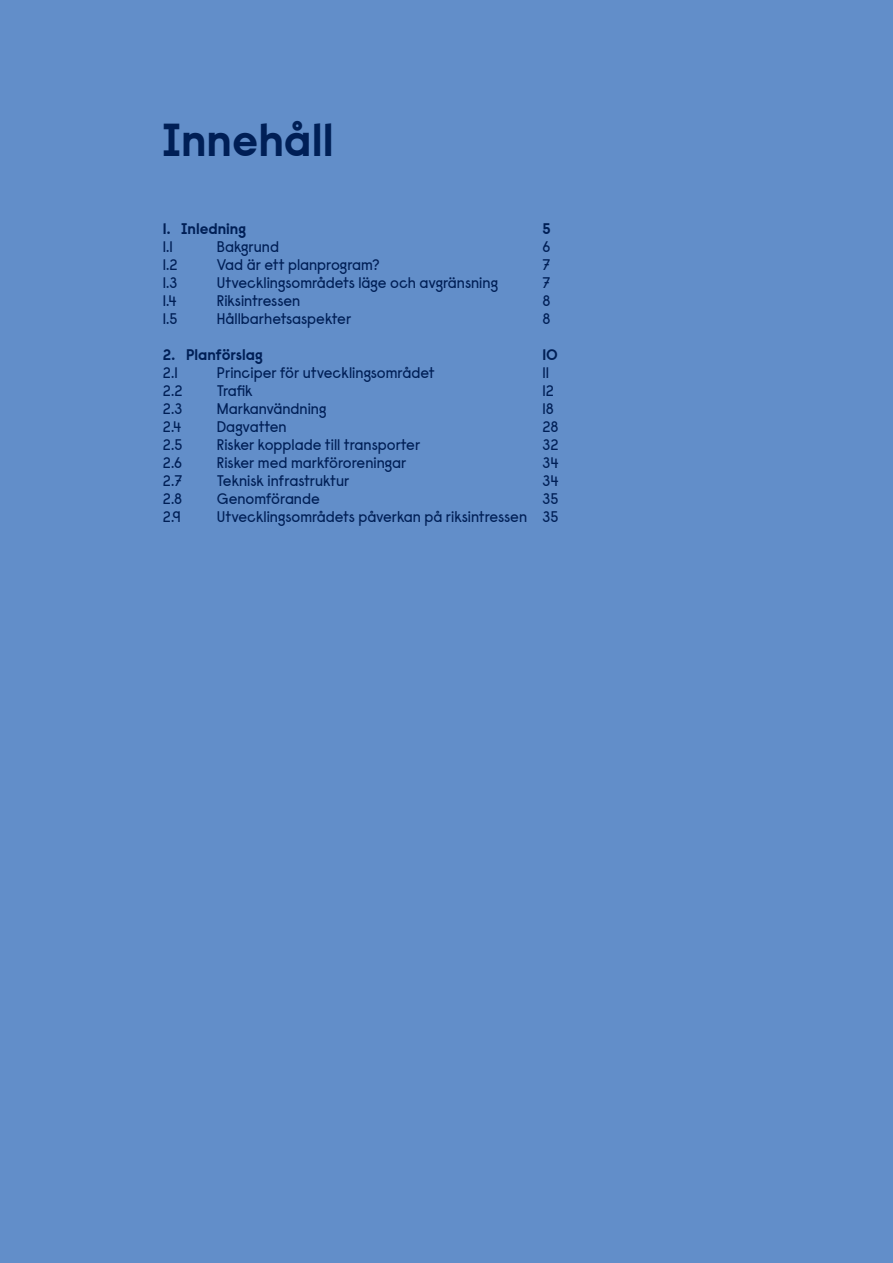
<style>
.page{position:relative;width:893px;height:1263px;background:#628ec9}
.page>*{position:absolute;margin:0;border:0;box-sizing:border-box;transform-origin:0 0}
.t1{font:700 45px "Raisonne Pro";color:#001f56}
.t2{font:15px/18px "Raisonne Pro";color:#001f56;text-align:justify}
.t3{font:700 15px "Raisonne Pro";color:#001f56}
</style>
<div class="page">
<h1 class="t1" style="left:162px;top:110px;width:173px">Innehåll</h1>
<p class="t3" style="left:163px;top:219px;width:85px">1. Inledning</p>
<p class="t2" style="left:163px;top:238px;width:11px">1.1</p>
<p class="t2" style="left:217px;top:238px;width:64px">Bakgrund</p>
<p class="t2" style="left:163px;top:256px;width:16px">1.2</p>
<p class="t2" style="left:217px;top:256px;width:164px">Vad är ett planprogram?</p>
<p class="t2" style="left:163px;top:274px;width:16px">1.3</p>
<p class="t2" style="left:217px;top:274px;width:283px">Utvecklingsområdets läge och avgränsning</p>
<p class="t2" style="left:163px;top:292px;width:15px">1.4</p>
<p class="t2" style="left:217px;top:292px;width:85px">Riksintressen</p>
<p class="t2" style="left:163px;top:310px;width:16px">1.5</p>
<p class="t2" style="left:217px;top:310px;width:136px">Hållbarhetsaspekter</p>
<p class="t3" style="left:163px;top:345px;width:102px">2. Planförslag</p>
<p class="t2" style="left:163px;top:364px;width:16px">2.1</p>
<p class="t2" style="left:217px;top:364px;width:219px">Principer för utvecklingsområdet</p>
<p class="t2" style="left:163px;top:382px;width:21px">2.2</p>
<p class="t2" style="left:217px;top:382px;width:37px">Trafik</p>
<p class="t2" style="left:163px;top:400px;width:21px">2.3</p>
<p class="t2" style="left:217px;top:400px;width:111px">Markanvändning</p>
<p class="t2" style="left:163px;top:418px;width:20px">2.4</p>
<p class="t2" style="left:217px;top:418px;width:71px">Dagvatten</p>
<p class="t2" style="left:163px;top:436px;width:21px">2.5</p>
<p class="t2" style="left:217px;top:436px;width:205px">Risker kopplade till transporter</p>
<p class="t2" style="left:163px;top:454px;width:21px">2.6</p>
<p class="t2" style="left:217px;top:454px;width:191px">Risker med markföroreningar</p>
<p class="t2" style="left:163px;top:472px;width:21px">2.7</p>
<p class="t2" style="left:217px;top:472px;width:134px">Teknisk infrastruktur</p>
<p class="t2" style="left:163px;top:490px;width:21px">2.8</p>
<p class="t2" style="left:217px;top:490px;width:104px">Genomförande</p>
<p class="t2" style="left:163px;top:508px;width:19px">2.9</p>
<p class="t2" style="left:217px;top:508px;width:312px">Utvecklingsområdets påverkan på riksintressen</p>
<p class="t3" style="left:542px;top:219px;width:10px">5</p>
<p class="t2" style="left:542px;top:238px;width:10px">6<br>7<br>7<br>8<br>8</p>
<p class="t3" style="left:542px;top:345px;width:17px">10</p>
<p class="t2" style="left:542px;top:364px;width:18px;text-align:left">11<br>12<br>18<br>28<br>32<br>34<br>34<br>35<br>35</p>
</div>
